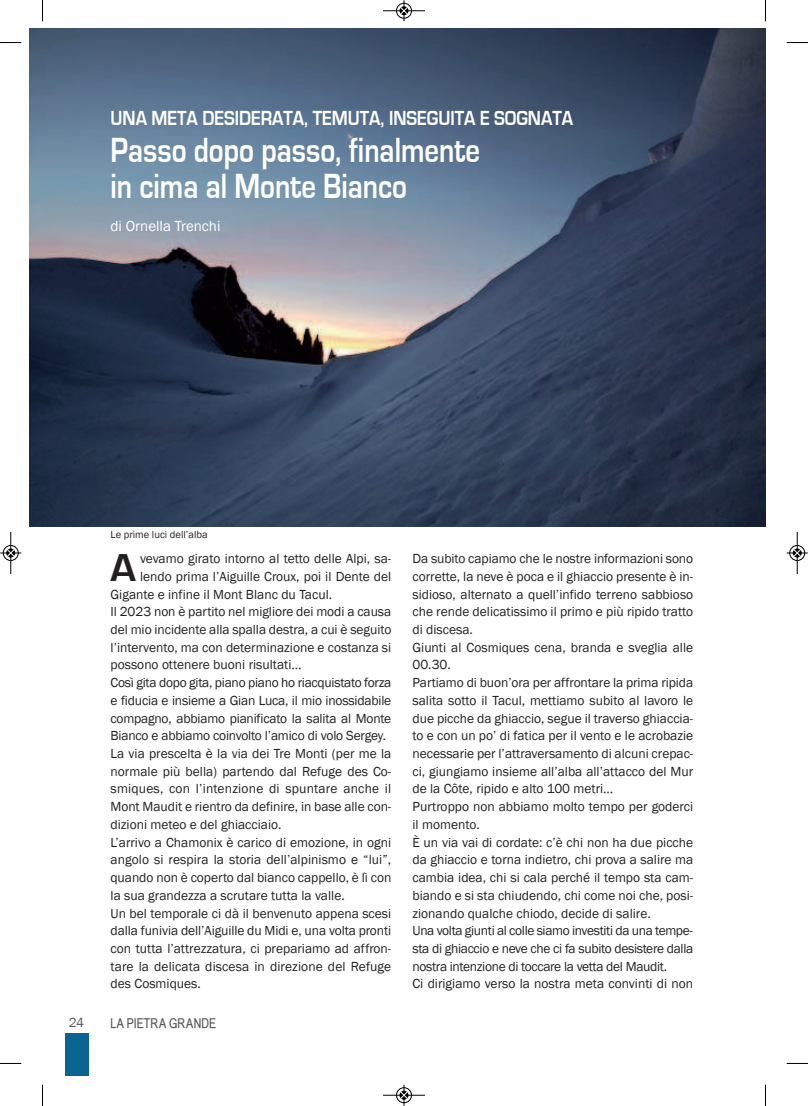
<style>
.page{position:relative;width:808px;height:1106px;background:#fff}
.page>*{position:absolute;margin:0;border:0;box-sizing:border-box;transform-origin:0 0}
.t1{font:700 40.05px "Eurostile";color:#231f20}
.t2{font:700 36px/36.9px "Eurostile";color:#fff;scale:.8 1}
.t3{font:700 21px "Eurostile";color:#fff;scale:.85 1}
.t4{font:15px "Franklin Gothic";color:#fff}
.t5{font:13.5px/17.7px "Franklin Gothic";color:#231f20}
.t6{font:13.5px "Franklin Gothic";letter-spacing:-.02em;color:#231f20}
.t7{font:13.5px "Babel Sans";color:#57585a}
.t8{font:13.5px "Franklin Gothic";color:#57585a}
.t9{font:10.5px "Franklin Gothic";color:#231f20}
</style>
<div class="page">
<div style="left:65px;top:1033px;width:23px;height:43px;background:#096492"></div>
<img style="left:30px;top:29px;width:735px;height:497px">
<svg style="left:42px;top:0;width:1px;height:21px"></svg>
<svg style="left:0;top:42px;width:21px;height:1px"></svg>
<svg style="left:765px;top:0;width:1px;height:21px"></svg>
<svg style="left:787px;top:42px;width:21px;height:1px"></svg>
<svg style="left:42px;top:1084px;width:1px;height:22px"></svg>
<svg style="left:0;top:1063px;width:21px;height:1px"></svg>
<svg style="left:765px;top:1084px;width:1px;height:22px"></svg>
<svg style="left:787px;top:1063px;width:21px;height:1px"></svg>
<div style="left:396px;top:3px;width:16px;height:16px;border:1px solid #fff;border-radius:50%"></div>
<hr style="left:383px;top:11px;width:42px;height:1px;background:#000">
<div style="left:396px;top:3px;width:16px;height:15px;border:1px solid #000;border-radius:50%"></div>
<svg style="left:400px;top:0;width:8px;height:21px"></svg>
<div style="left:396px;top:1087px;width:16px;height:16px;border:1px solid #fff;border-radius:50%"></div>
<hr style="left:383px;top:1094px;width:42px;height:1px;background:#000">
<div style="left:396px;top:1087px;width:16px;height:15px;border:1px solid #000;border-radius:50%"></div>
<svg style="left:400px;top:1084px;width:8px;height:21px"></svg>
<div style="left:3px;top:545px;width:16px;height:16px;border:1px solid #fff;border-radius:50%"></div>
<hr style="left:11px;top:532px;width:1px;height:42px;background:#000">
<div style="left:3px;top:545px;width:15px;height:15px;border:1px solid #000;border-radius:50%"></div>
<svg style="left:0;top:549px;width:21px;height:8px"></svg>
<div style="left:789px;top:545px;width:16px;height:16px;border:1px solid #fff;border-radius:50%"></div>
<hr style="left:797px;top:532px;width:1px;height:42px;background:#000">
<div style="left:789px;top:545px;width:16px;height:15px;border:1px solid #000;border-radius:50%"></div>
<svg style="left:787px;top:549px;width:21px;height:8px"></svg>
<h3 class="t3" style="left:111px;top:110px;width:546px">UNA META DESIDERATA, TEMUTA, INSEGUITA E SOGNATA</h3>
<h2 class="t2" style="left:111px;top:134px;width:463px">Passo dopo passo, finalmente in cima al Monte Bianco</h2>
<p class="t4" style="left:111px;top:221px;width:111px">di Ornella Trenchi</p>
<p class="t9" style="left:111px;top:530px;width:99px">Le prime luci dellíalba</p>
<h1 class="t1" style="left:111px;top:554px;width:27px">A</h1>
<p class="t5" style="left:140px;top:550px;width:253px">vevamo girato intorno al tetto delle Alpi, sa-</p>
<p class="t5" style="left:140px;top:568px;width:253px">lendo prima líAiguille Croux, poi il Dente del</p>
<p class="t5" style="left:111px;top:586px;width:223px">Gigante e infine il Mont Blanc du Tacul.</p>
<p class="t5" style="left:111px;top:604px;width:282px">Il 2023 non Ë partito nel migliore dei modi a causa</p>
<p class="t5" style="left:111px;top:621px;width:282px">del mio incidente alla spalla destra, a cui Ë seguito</p>
<p class="t5" style="left:111px;top:639px;width:282px">líintervento, ma con determinazione e costanza si</p>
<p class="t5" style="left:111px;top:657px;width:192px">possono ottenere buoni risultatiÖ</p>
<p class="t6" style="left:111px;top:677px;width:282px">CosÏ gita dopo gita, piano piano ho riacquistato forza</p>
<p class="t5" style="left:111px;top:692px;width:282px">e fiducia e insieme a Gian Luca, il mio inossidabile</p>
<p class="t5" style="left:111px;top:710px;width:282px">compagno, abbiamo pianificato la salita al Monte</p>
<p class="t5" style="left:111px;top:728px;width:277px">Bianco e abbiamo coinvolto líamico di volo Sergey.</p>
<p class="t5" style="left:111px;top:745px;width:282px">La via prescelta Ë la via dei Tre Monti (per me la</p>
<p class="t5" style="left:111px;top:763px;width:282px">normale pi˘ bella) partendo dal Refuge des Co-</p>
<p class="t5" style="left:111px;top:781px;width:282px">smiques, con líintenzione di spuntare anche il</p>
<p class="t5" style="left:111px;top:798px;width:282px">Mont Maudit e rientro da definire, in base alle con-</p>
<p class="t5" style="left:111px;top:816px;width:172px">dizioni meteo e del ghiacciaio.</p>
<p class="t5" style="left:111px;top:834px;width:282px">Líarrivo a Chamonix Ë carico di emozione, in ogni</p>
<p class="t5" style="left:111px;top:852px;width:282px">angolo si respira la storia dellíalpinismo e ìluiî,</p>
<p class="t5" style="left:111px;top:869px;width:282px">quando non Ë coperto dal bianco cappello, Ë lÏ con</p>
<p class="t5" style="left:111px;top:887px;width:236px">la sua grandezza a scrutare tutta la valle.</p>
<p class="t5" style="left:111px;top:905px;width:282px">Un bel temporale ci d‡ il benvenuto appena scesi</p>
<p class="t5" style="left:111px;top:922px;width:282px">dalla funivia dellíAiguille du Midi e, una volta pronti</p>
<p class="t5" style="left:111px;top:940px;width:282px">con tutta líattrezzatura, ci prepariamo ad affron-</p>
<p class="t5" style="left:111px;top:958px;width:282px">tare la delicata discesa in direzione del Refuge</p>
<p class="t5" style="left:111px;top:976px;width:92px">des Cosmiques.</p>
<p class="t8" style="left:69px;top:1017px;width:17px">24</p>
<p class="t7" style="left:111px;top:1015px;width:107px">LA PIETRA GRANDE</p>
<p class="t5" style="left:412px;top:550px;width:282px">Da subito capiamo che le nostre informazioni sono corrette, la neve Ë poca e il ghiaccio presente Ë in&shy;sidioso, alternato a quellíinfido terreno sabbioso che rende delicatissimo il primo e pi˘ ripido tratto di discesa.<br>Giunti al Cosmiques cena, branda e sveglia alle 00.30.<br>Partiamo di buoníora per affrontare la prima ripida salita sotto il Tacul, mettiamo subito al lavoro le due picche da ghiaccio, segue il traverso ghiaccia&shy;to e con un poí di fatica per il vento e le acrobazie necessarie per líattraversamento di alcuni crepac&shy;ci, giungiamo insieme allíalba allíattacco del Mur de la CÙte, ripido e alto 100 metriÖ<br>Purtroppo non abbiamo molto tempo per goderci il momento.<br>» un via vai di cordate: cíË chi non ha due picche da ghiaccio e torna indietro, chi prova a salire ma cambia idea, chi si cala perchÈ il tempo sta cam&shy;biando e si sta chiudendo, chi come noi che, posi&shy;zionando qualche chiodo, decide di salire.<br>Una volta giunti al colle siamo investiti da una tempe&shy;sta di ghiaccio e neve che ci fa subito desistere dalla nostra intenzione di toccare la vetta del Maudit.<br>Ci dirigiamo verso la nostra meta convinti di non</p>
</div>
